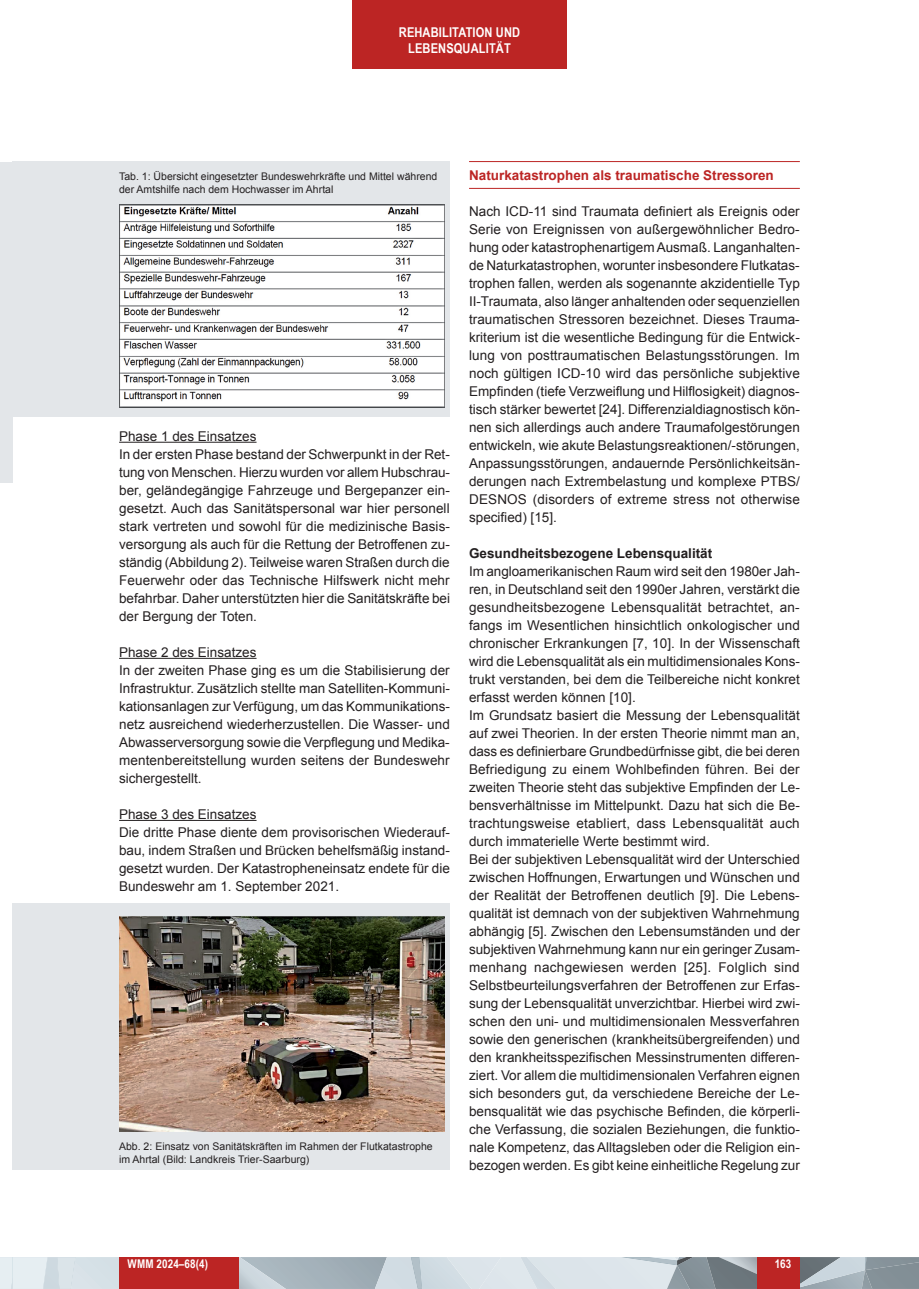
<style>
.page{position:relative;width:919px;height:1289px;background:#fff}
.page>*{position:absolute;margin:0;border:0;box-sizing:border-box;transform-origin:0 0}
.t1{font:13.5px/18px "Arial";color:#231f20}
.t2{font:700 13.5px "Arial";color:#bc2524}
.t3{font:700 13.5px "Arial";color:#231f20}
.t4{font:700 13.5px/16.2px "Arial Narrow";letter-spacing:.01em;color:#fff;text-align:center}
.t5{font:700 12px "Arial Narrow";letter-spacing:.01em;color:#fff}
.t6{font:10.5px/13.5px "Arial";color:#231f20}
</style>
<div class="page">
<svg style="left:0;top:1257px;width:918px;height:31px;background:#bcc6cc"></svg>
<div style="left:119px;top:1256px;width:119px;height:32px;background:#bc2524"></div>
<div style="left:757px;top:1256px;width:42px;height:32px;background:#bc2524"></div>
<div style="left:352px;top:0;width:214px;height:68px;background:#bc2524"></div>
<div style="left:13px;top:903px;width:437px;height:266px;background:#e3e6e9"></div>
<div style="left:13px;top:162px;width:437px;height:255px;background:#e3e6e9"></div>
<hr style="left:119px;top:442px;width:137px;height:1px;background:#231f20">
<hr style="left:119px;top:658px;width:137px;height:1px;background:#231f20">
<hr style="left:119px;top:820px;width:137px;height:1px;background:#231f20">
<hr style="left:469px;top:161px;width:330px;height:1px;background:#bc2524">
<hr style="left:469px;top:188px;width:330px;height:1px;background:#bc2524">
<img style="left:119px;top:204px;width:325px;height:204px">
<img style="left:119px;top:916px;width:325px;height:215px">
<div style="left:0;top:162px;width:13px;height:320px;background:#e3e6e9"></div>
<p class="t4" style="left:399px;top:23px;width:123px">REHABILITATION UND<br>LEBENSQUALITÄT</p>
<p class="t6" style="left:119px;top:169px;width:320px">Tab. 1: Übersicht eingesetzter Bundeswehrkräfte und Mittel während der Amtshilfe nach dem Hochwasser im Ahrtal</p>
<p class="t1" style="left:119px;top:427px;width:332px">Phase 1 des Einsatzes<br>In der ersten Phase bestand der Schwerpunkt in der Ret&shy;tung von Menschen. Hierzu wurden vor allem Hubschrau&shy;ber, geländegängige Fahrzeuge und Bergepanzer ein&shy;gesetzt. Auch das Sanitätspersonal war hier personell stark vertreten und sowohl für die medizinische Basis&shy;versorgung als auch für die Rettung der Betroffenen zu&shy;ständig (Abbildung 2). Teilweise waren Straßen durch die Feuerwehr oder das Technische Hilfswerk nicht mehr befahrbar. Daher unterstützten hier die Sanitätskräfte bei der Bergung der Toten.</p>
<p class="t1" style="left:119px;top:643px;width:332px">Phase 2 des Einsatzes<br>In der zweiten Phase ging es um die Stabilisierung der Infrastruktur. Zusätzlich stellte man Satelliten-Kommuni&shy;kationsanlagen zur Verfügung, um das Kommunikations&shy;netz ausreichend wiederherzustellen. Die Wasser- und Abwasserversorgung sowie die Verpflegung und Medika&shy;mentenbereitstellung wurden seitens der Bundeswehr sichergestellt.</p>
<p class="t1" style="left:119px;top:805px;width:332px">Phase 3 des Einsatzes<br>Die dritte Phase diente dem provisorischen Wiederauf&shy;bau, indem Straßen und Brücken behelfsmäßig instand&shy;gesetzt wurden. Der Katastropheneinsatz endete für die Bundeswehr am 1. September 2021.</p>
<p class="t6" style="left:119px;top:1139px;width:315px">Abb. 2: Einsatz von Sanitätskräften im Rahmen der Flutkatastrophe im Ahrtal (Bild: Landkreis Trier-Saarburg)</p>
<p class="t2" style="left:469px;top:166px;width:306px">Naturkatastrophen als traumatische Stressoren</p>
<p class="t1" style="left:469px;top:202px;width:332px;text-align:justify">Nach ICD-11 sind Traumata definiert als Ereignis oder Serie von Ereignissen von außergewöhnlicher Bedro&shy;hung oder katastrophenartigem Ausmaß. Langanhalten&shy;de Naturkatastrophen, worunter insbesondere Flutkatas&shy;trophen fallen, werden als sogenannte akzidentielle Typ II-Traumata, also länger anhaltenden oder sequenziellen traumatischen Stressoren bezeichnet. Dieses Trauma&shy;kriterium ist die wesentliche Bedingung für die Entwick&shy;lung von posttraumatischen Belastungsstörungen. Im noch gültigen ICD-10 wird das persönliche subjektive Empfinden (tiefe Verzweiflung und Hilflosigkeit) diagnos&shy;tisch stärker bewertet [24]. Differenzialdiagnostisch kön&shy;nen sich allerdings auch andere Traumafolgestörungen entwickeln, wie akute Belastungsreaktionen/-störungen, Anpassungsstörungen, andauernde Persönlichkeitsän&shy;derungen nach Extrembelastung und komplexe PTBS/ DESNOS (disorders of extreme stress not otherwise specified) [15].</p>
<p class="t3" style="left:469px;top:544px;width:245px">Gesundheitsbezogene Lebensqualität</p>
<p class="t1" style="left:469px;top:562px;width:332px">Im angloamerikanischen Raum wird seit den 1980er Jah&shy;ren, in Deutschland seit den 1990er Jahren, verstärkt die gesundheitsbezogene Lebensqualität betrachtet, an&shy;fangs im Wesentlichen hinsichtlich onkologischer und chronischer Erkrankungen [7, 10]. In der Wissenschaft wird die Lebensqualität als ein multidimensionales Kons&shy;trukt verstanden, bei dem die Teilbereiche nicht konkret erfasst werden können [10].<br>Im Grundsatz basiert die Messung der Lebensqualität auf zwei Theorien. In der ersten Theorie nimmt man an, dass es definierbare Grundbedürfnisse gibt, die bei deren Befriedigung zu einem Wohlbefinden führen. Bei der zweiten Theorie steht das subjektive Empfinden der Le&shy;bensverhältnisse im Mittelpunkt. Dazu hat sich die Be&shy;trachtungsweise etabliert, dass Lebensqualität auch durch immaterielle Werte bestimmt wird.<br>Bei der subjektiven Lebensqualität wird der Unterschied zwischen Hoffnungen, Erwartungen und Wünschen und der Realität der Betroffenen deutlich [9]. Die Lebens&shy;qualität ist demnach von der subjektiven Wahrnehmung abhängig [5]. Zwischen den Lebensumständen und der subjektiven Wahrnehmung kann nur ein geringer Zusam&shy;menhang nachgewiesen werden [25]. Folglich sind Selbstbeurteilungsverfahren der Betroffenen zur Erfas&shy;sung der Lebensqualität unverzichtbar. Hierbei wird zwi&shy;schen den uni- und multidimensionalen Messverfahren sowie den generischen (krankheitsübergreifenden) und den krankheitsspezifischen Messinstrumenten differen&shy;ziert. Vor allem die multidimensionalen Verfahren eignen sich besonders gut, da verschiedene Bereiche der Le&shy;bensqualität wie das psychische Befinden, die körperli&shy;che Verfassung, die sozialen Beziehungen, die funktio&shy;nale Kompetenz, das Alltagsleben oder die Religion ein&shy;bezogen werden. Es gibt keine einheitliche Regelung zur</p>
<p class="t5" style="left:128px;top:1255px;width:82px">WMM 2024–68(4)</p>
<p class="t5" style="left:774px;top:1255px;width:18px">163</p>
</div>
